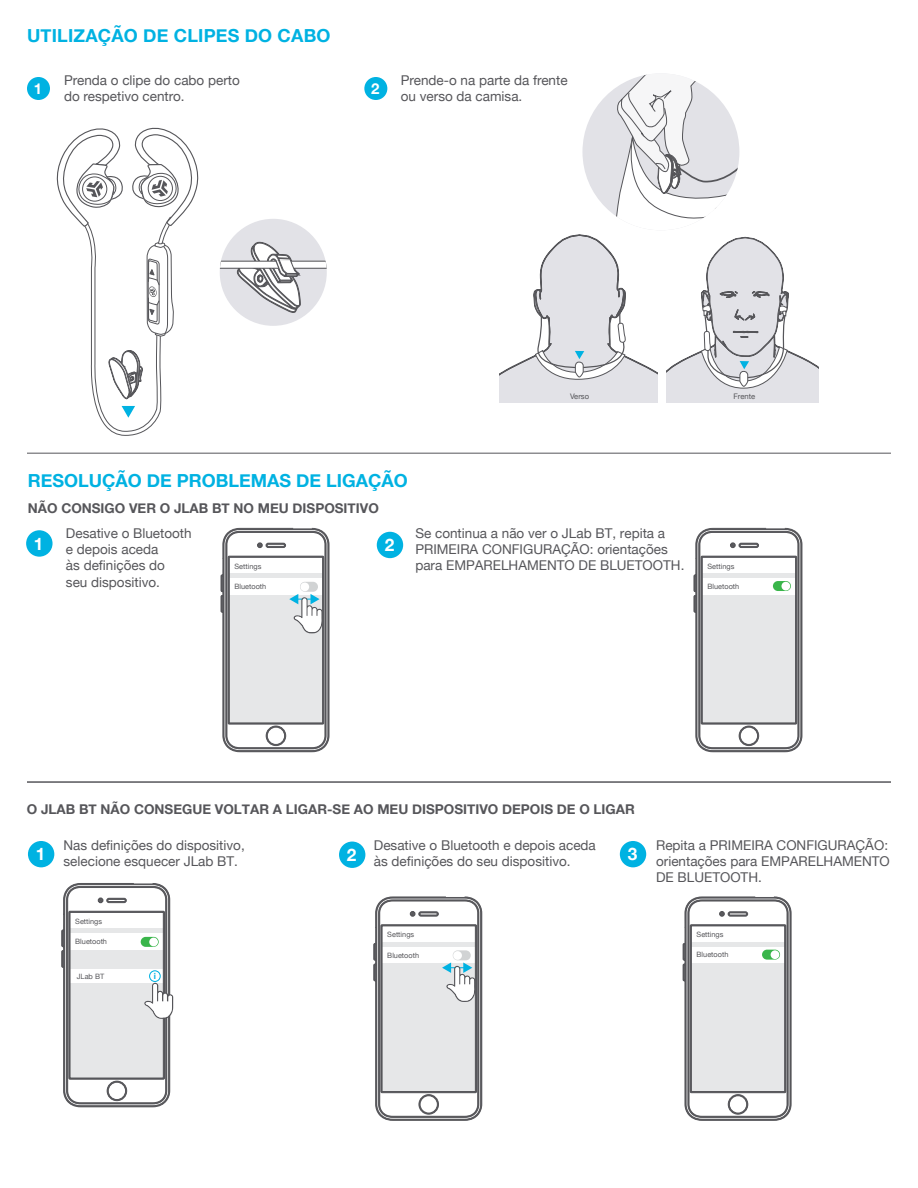
<style>
.page{position:relative;width:918px;height:1188px;background:#fff}
.page>*{position:absolute;margin:0;border:0;box-sizing:border-box;transform-origin:0 0}
.t1{font:700 18px "Helvetica Neue";color:#00b2e2}
.t2{font:700 17.25px "Helvetica Neue";color:#fff}
.t3{font:700 15px "Helvetica Neue";color:#fff}
.t4{font:13.5px/16.2px "Helvetica Neue";color:#56565a}
.t5{font:700 13.5px "Helvetica Neue";color:#56565a}
.t6{font:700 8.55px "Helvetica Neue";color:#00b2e2}
.t7{font:7.65px "Helvetica Neue";color:#56565a}
.t8{font:7.35px "Helvetica Neue";color:#56565a}
</style>
<div class="page">
<div style="left:364px;top:77px;width:23px;height:23px;background:#00b2e2;border-radius:50%"></div>
<div style="left:27px;top:77px;width:23px;height:23px;background:#00b2e2;border-radius:50%"></div>
<div style="left:220px;top:219px;width:107px;height:107px;background:#e2e2e7;border-radius:50%"></div>
<svg style="left:237px;top:242px;width:64px;height:71px"></svg>
<svg style="left:220px;top:261px;width:107px;height:8px"></svg>
<div style="left:220px;top:262px;width:107px;height:6px;background:#fff"></div>
<hr style="left:27px;top:453px;width:864px;height:1px;background:#56565a">
<svg style="left:56px;top:127px;width:143px;height:309px"></svg>
<svg style="left:499px;top:73px;width:320px;height:329px"></svg>
<div style="left:28px;top:841px;width:26px;height:26px;background:#00b2e2;border-radius:50%"></div>
<div style="left:339px;top:842px;width:26px;height:26px;background:#00b2e2;border-radius:50%"></div>
<div style="left:620px;top:841px;width:26px;height:26px;background:#00b2e2;border-radius:50%"></div>
<svg style="left:374px;top:897px;width:108px;height:223px"></svg>
<svg style="left:683px;top:897px;width:108px;height:223px"></svg>
<svg style="left:762px;top:950px;width:18px;height:10px"></svg>
<div style="left:771px;top:950px;width:8px;height:9px;background:#fff;border-radius:50%"></div>
<svg style="left:62px;top:883px;width:111px;height:224px"></svg>
<svg style="left:221px;top:528px;width:108px;height:224px"></svg>
<svg style="left:694px;top:528px;width:108px;height:224px"></svg>
<div style="left:773px;top:581px;width:18px;height:10px;background:#39b54a;border-radius:5px"></div>
<div style="left:781px;top:582px;width:9px;height:9px;background:#fff;border-radius:50%"></div>
<div style="left:26px;top:530px;width:27px;height:27px;background:#00b2e2;border-radius:50%"></div>
<div style="left:377px;top:532px;width:26px;height:26px;background:#00b2e2;border-radius:50%"></div>
<hr style="left:27px;top:782px;width:864px;height:1px;background:#56565a">
<h1 class="t1" style="left:27px;top:22px;width:305px">UTILIZAÇÃO DE CLIPES DO CABO</h1>
<p class="t3" style="left:34px;top:77px;width:10px">1</p>
<p class="t3" style="left:371px;top:77px;width:10px">2</p>
<p class="t4" style="left:64px;top:73px;width:177px">Prenda o clipe do cabo perto do respetivo centro.</p>
<p class="t4" style="left:401px;top:73px;width:168px">Prende-o na parte da frente ou verso da camisa.</p>
<h1 class="t1" style="left:28px;top:466px;width:382px">RESOLUÇÃO DE PROBLEMAS DE LIGAÇÃO</h1>
<p class="t5" style="left:28px;top:497px;width:353px">NÃO CONSIGO VER O JLAB BT NO MEU DISPOSITIVO</p>
<p class="t7" style="left:570px;top:391px;width:21px">Verso</p>
<p class="t7" style="left:734px;top:391px;width:23px">Frente</p>
<p class="t4" style="left:66px;top:526px;width:127px">Desative o Bluetooth e depois aceda<br>às definições do<br>seu dispositivo.</p>
<p class="t4" style="left:415px;top:526px;width:271px">Se continua a não ver o JLab BT, repita a<br>PRIMEIRA CONFIGURAÇÃO: orientações para EMPARELHAMENTO DE BLUETOOTH.</p>
<p class="t2" style="left:34px;top:530px;width:11px">1</p>
<p class="t2" style="left:385px;top:531px;width:11px">2</p>
<p class="t8" style="left:235px;top:561px;width:28px">Settings</p>
<p class="t8" style="left:235px;top:581px;width:33px">Bluetooth</p>
<p class="t8" style="left:708px;top:561px;width:28px">Settings</p>
<p class="t8" style="left:707px;top:581px;width:33px">Bluetooth</p>
<p class="t5" style="left:27px;top:799px;width:610px">O JLAB BT NÃO CONSEGUE VOLTAR A LIGAR-SE AO MEU DISPOSITIVO DEPOIS DE O LIGAR</p>
<p class="t4" style="left:64px;top:837px;width:183px">Nas definições do dispositivo, selecione esquecer JLab BT.</p>
<p class="t4" style="left:374px;top:837px;width:224px">Desative o Bluetooth e depois aceda às definições do seu dispositivo.</p>
<p class="t4" style="left:656px;top:837px;width:235px">Repita a PRIMEIRA CONFIGURAÇÃO: orientações para EMPARELHAMENTO<br>DE BLUETOOTH.</p>
<p class="t2" style="left:36px;top:841px;width:11px">1</p>
<p class="t2" style="left:347px;top:841px;width:11px">2</p>
<p class="t2" style="left:628px;top:841px;width:11px">3</p>
<p class="t8" style="left:75px;top:916px;width:28px">Settings</p>
<p class="t8" style="left:75px;top:937px;width:33px">Bluetooth</p>
<p class="t8" style="left:77px;top:971px;width:29px">JLab BT</p>
<p class="t6" style="left:154px;top:969px;width:4px">i</p>
<p class="t8" style="left:387px;top:929px;width:28px">Settings</p>
<p class="t8" style="left:387px;top:950px;width:33px">Bluetooth</p>
<p class="t8" style="left:697px;top:929px;width:28px">Settings</p>
<p class="t8" style="left:697px;top:949px;width:33px">Bluetooth</p>
</div>
